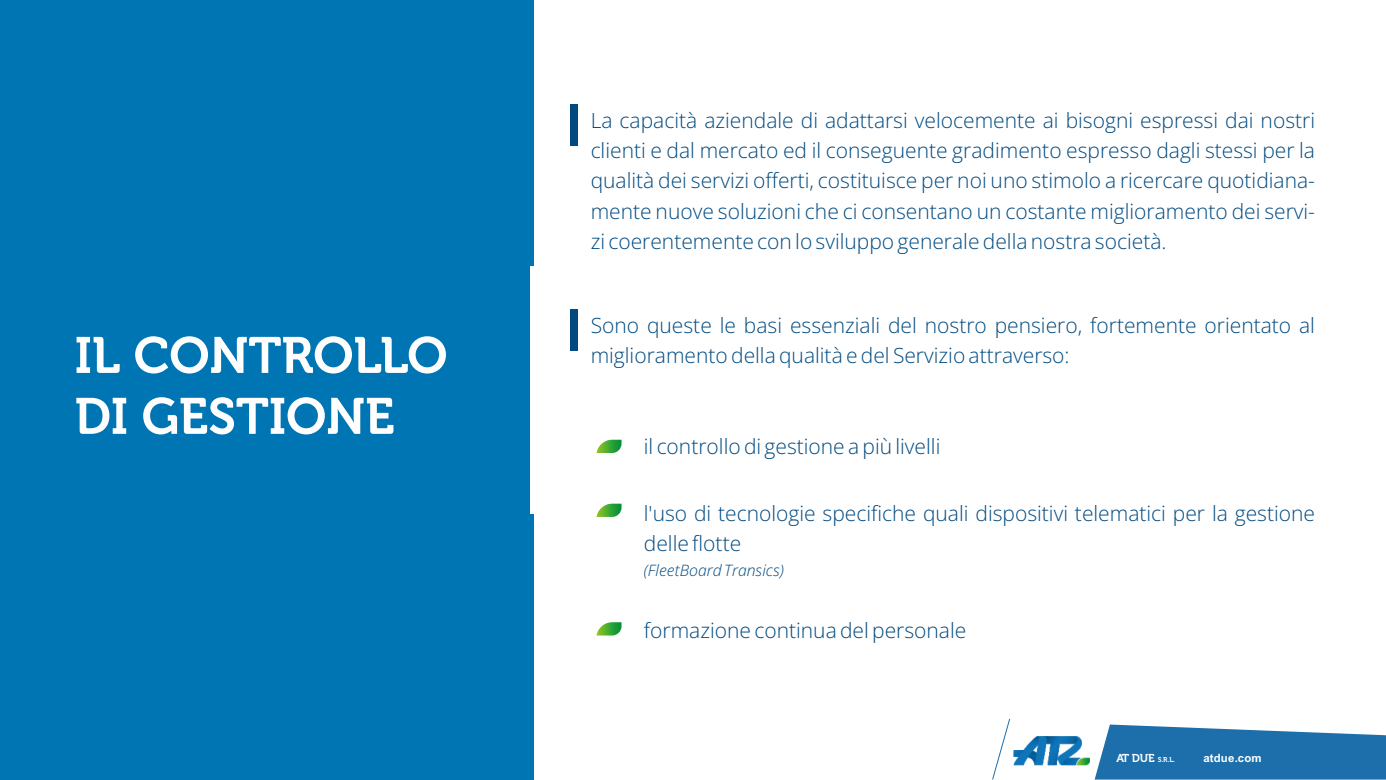
<style>
.page{position:relative;width:1386px;height:780px;background:#fff}
.page>*{position:absolute;margin:0;border:0;box-sizing:border-box;transform-origin:0 0}
.t1{font:50.75px/60.9px "Museo 700";letter-spacing:-.005em;color:#fefefe}
.t2{font:300 21px/30.3px "Open Sans";color:#004a80}
.t3{font:italic 300 15.75px "Open Sans";color:#004a80}
.t4{font:700 11.38px "Arial";letter-spacing:.015em;color:#fff}
.t5{font:7px "Museo 700";color:#fff}
.s1{font-size:11.38px}
</style>
<div class="page">
<div style="left:0;top:0;width:533px;height:779px;background:#0075b4"></div>
<div style="left:529px;top:266px;width:8px;height:247px;background:#fff"></div>
<div style="left:570px;top:104px;width:8px;height:42px;background:#004a80"></div>
<div style="left:570px;top:309px;width:8px;height:42px;background:#004a80"></div>
<svg style="left:992px;top:718px;width:18px;height:62px"></svg>
<svg style="left:1094px;top:724px;width:291px;height:55px;background:#3a81b6"></svg>
<img style="left:1013px;top:736px;width:77px;height:29px">
<svg style="left:596px;top:440px;width:25px;height:13px"></svg>
<svg style="left:596px;top:503px;width:25px;height:14px"></svg>
<svg style="left:596px;top:622px;width:25px;height:13px"></svg>
<h1 class="t1" style="left:75px;top:330px;width:374px">IL CONTROLLO<br>DI GESTIONE</h1>
<p class="t2" style="left:590px;top:104px;width:725px;text-align:justify">La capacità aziendale di adattarsi velocemente ai bisogni espressi dai nostri clienti e dal mercato ed il conseguente gradimento espresso dagli stessi per la qualità dei servizi offerti, costituisce per noi uno stimolo a ricercare quotidiana&shy;mente nuove soluzioni che ci consentano un costante miglioramento dei servi&shy;zi coerentemente con lo sviluppo generale della nostra società.</p>
<p class="t2" style="left:590px;top:310px;width:725px">Sono queste le basi essenziali del nostro pensiero, fortemente orientato al miglioramento della qualità e del Servizio attraverso:</p>
<p class="t2" style="left:643px;top:431px;width:298px">il controllo di gestione a più livelli</p>
<p class="t2" style="left:643px;top:497px;width:672px">l'uso di tecnologie specifiche quali dispositivi telematici per la gestione delle flotte</p>
<p class="t3" style="left:643px;top:558px;width:141px">(FleetBoard Transics)</p>
<p class="t2" style="left:643px;top:614px;width:324px">formazione continua del personale</p>
<p class="t5" style="left:1116px;top:756px;width:60px"><span class="s1">AT DUE</span> S.R.L.</p>
<p class="t4" style="left:1203px;top:753px;width:60px">atdue.com</p>
</div>
